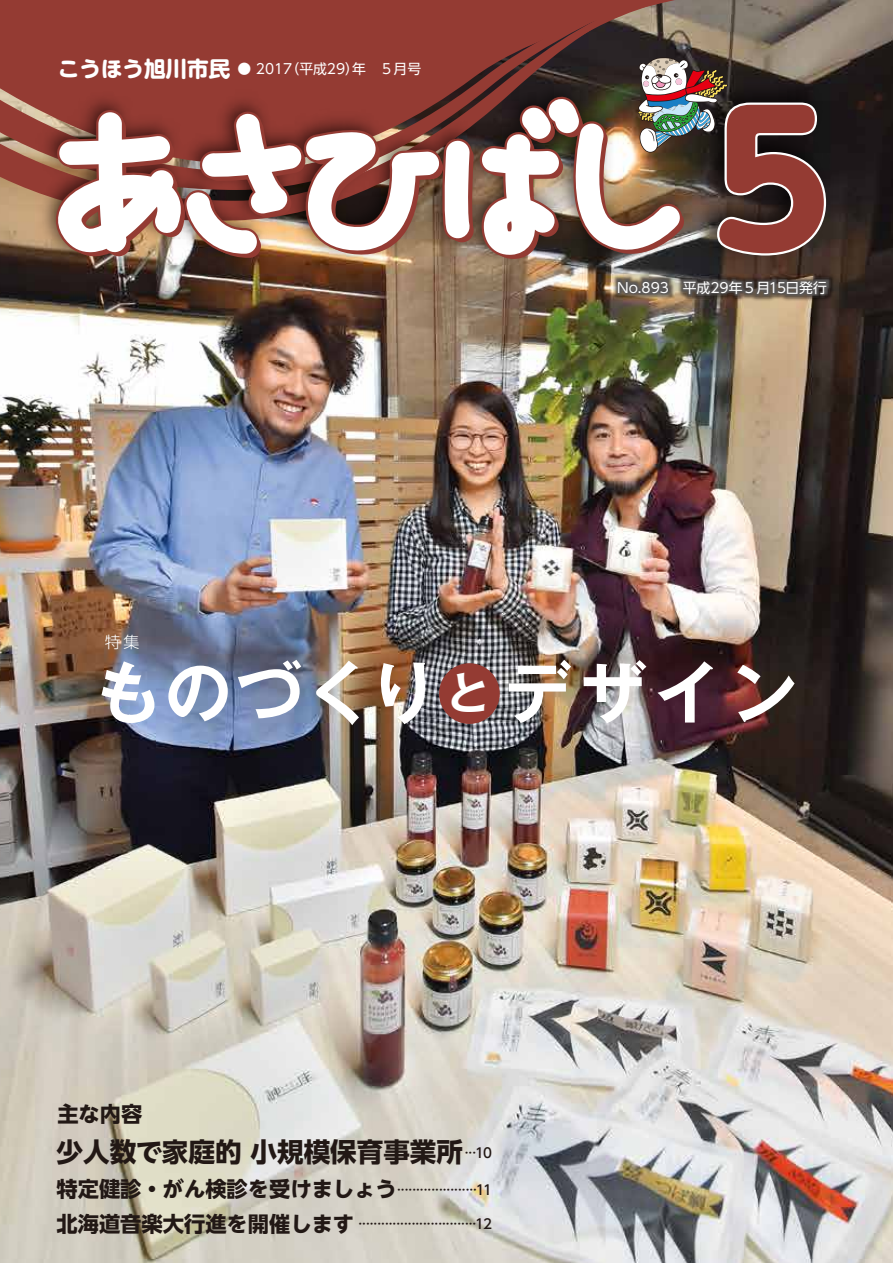
<style>
.page{position:relative;width:893px;height:1263px;background:#fff}
.page>*{position:absolute;margin:0;border:0;box-sizing:border-box;transform-origin:0 0}
.t1{font:700 181.05px "UD Shin M Go Pro";color:#943b33}
.t2{font:700 67.35px "Gothic MB101 Pro De";letter-spacing:.06em;color:#fff}
.t3{font:700 26.55px "UD Shin Go NT Pro";color:#221815}
.t4{font:700 21.6px "UD Shin M Go Pro";color:#fff}
.t5{font:700 21.3px/35.1px "UD Shin Go NT Pro";color:#221815}
.t6{font:300 15.9px "Shin Go Pro";color:#fff}
.t7{font:13.8px "UD Shin Go NT Pro";color:#fff}
.t8{font:500 13.5px "UD Shin Go NT Pro";color:#221815}
.s1{font-family:"UD Shin M Go Pro";font-weight:500}
.s2{font-size:44.55px}
</style>
<div class="page">
<img style="left:0;top:0;width:893px;height:1263px">
<svg style="left:700px;top:0;width:75px;height:57px;background:#877b6c"></svg>
<svg style="left:0;top:0;width:700px;height:223px;background:#8f4037"></svg>
<img style="left:828px;top:57px;width:29px;height:166px">
<svg style="left:579px;top:0;width:97px;height:38px;background:#7d5449"></svg>
<img style="left:31px;top:72px;width:18px;height:201px">
<img style="left:182px;top:277px;width:79px;height:585px">
<div style="left:439px;top:663px;width:61px;height:61px;background:#943b33;border-radius:50%"></div>
<img style="left:560px;top:223px;width:324px;height:131px">
<img style="left:49px;top:57px;width:779px;height:220px">
<h3 class="t4" style="left:58px;top:51px;width:174px">こうほう旭川市民</h3>
<p class="t7" style="left:286px;top:58px;width:137px">（平成29 年）　５月号</p>
<p class="t7" style="left:238px;top:58px;width:56px"><span class="s1">●</span> 2017</p>
<p class="t6" style="left:105px;top:629px;width:36px">特集</p>
<h1 class="t1" style="left:680px;top:34px;width:183px">５</h1>
<p class="t7" style="left:617px;top:276px;width:211px">No.893　平成29年５月15日発行</p>
<h2 class="t2" style="left:94px;top:637px;width:704px">ものづくり<span class="s2">と</span>デザイン</h2>
<h3 class="t5" style="left:57px;top:1096px;width:87px">主な内容</h3>
<h3 class="t3" style="left:57px;top:1130px;width:408px">少人数で家庭的小規模保育事業所</h3>
<h3 class="t5" style="left:57px;top:1171px;width:342px">特定健診・がん検診を受けましょう北海道音楽大行進を開催します</h3>
<p class="t8" style="left:465px;top:1141px;width:29px">··· 1 0</p>
<p class="t8" style="left:397px;top:1179px;width:96px">····················· 1 1</p>
<p class="t8" style="left:358px;top:1213px;width:135px">······························· 1 2</p>
</div>
